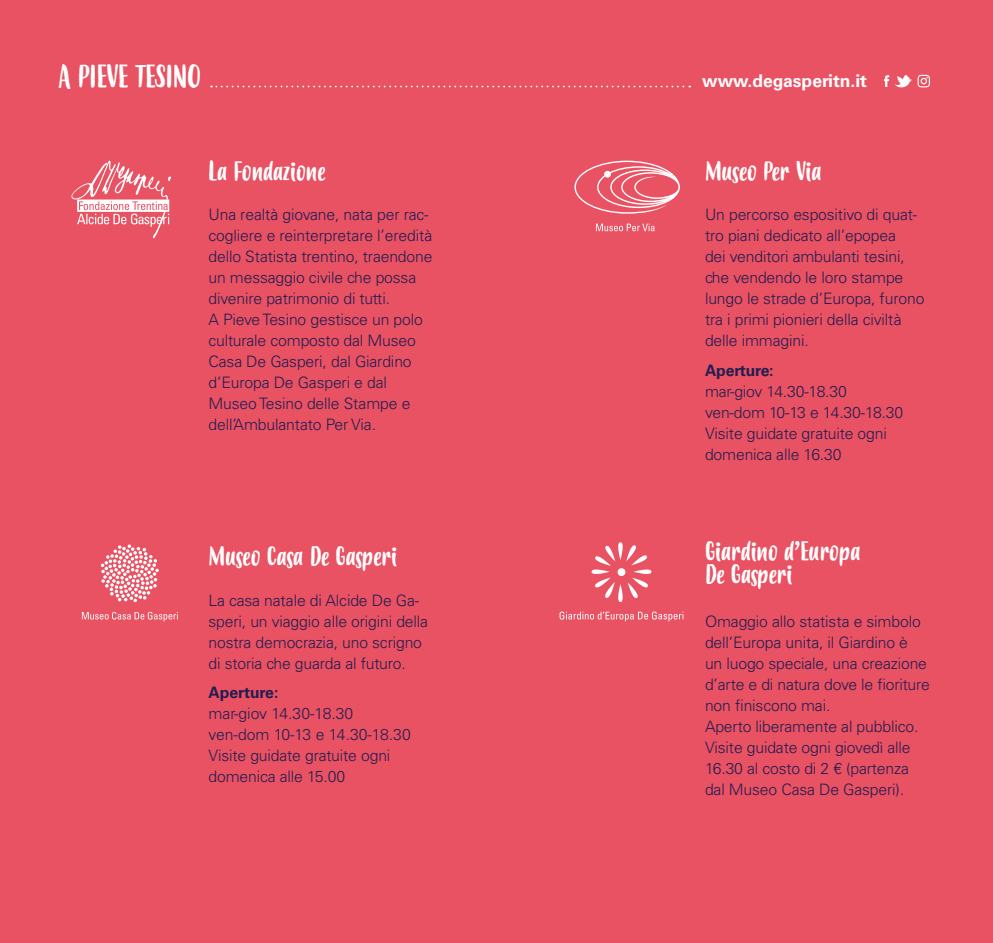
<style>
.page{position:relative;width:993px;height:943px;background:#fff}
.page>*{position:absolute;margin:0;border:0;box-sizing:border-box;transform-origin:0 0}
.t1{font:31.5px "Budidaya";letter-spacing:-.01em;color:#fff}
.t2{font:26.25px/22.8px "Budidaya";letter-spacing:-.01em;color:#fff}
.t3{font:700 17.5px "Univers LT Std";color:#fff}
.t4{font:300 15.75px/21px "Univers LT Std";letter-spacing:-.01em;color:#231d50}
.t5{font:700 15.75px "Univers LT Std";letter-spacing:-.01em;color:#231d50}
</style>
<div class="page">
<div style="left:0;top:0;width:992px;height:943px;background:#e95263"></div>
<svg style="left:211px;top:86px;width:479px;height:1px"></svg>
<svg style="left:101px;top:544px;width:58px;height:58px"></svg>
<svg style="left:82px;top:612px;width:96px;height:9px"></svg>
<svg style="left:559px;top:611px;width:124px;height:10px"></svg>
<svg style="left:591px;top:542px;width:60px;height:60px"></svg>
<div style="left:617px;top:568px;width:8px;height:8px;background:#fff;border-radius:50%"></div>
<svg style="left:71px;top:161px;width:100px;height:77px"></svg>
<svg style="left:574px;top:161px;width:105px;height:53px"></svg>
<div style="left:604px;top:171px;width:6px;height:7px;background:#fff;border-radius:50%"></div>
<svg style="left:596px;top:224px;width:58px;height:7px"></svg>
<svg style="left:917px;top:75px;width:12px;height:12px"></svg>
<svg style="left:883px;top:75px;width:5px;height:12px"></svg>
<svg style="left:894px;top:75px;width:17px;height:13px"></svg>
<h1 class="t1" style="left:58px;top:58px;width:145px">A PIEVE TESINO</h1>
<p class="t3" style="left:702px;top:71px;width:166px">www.degasperitn.it</p>
<h2 class="t2" style="left:208px;top:161px;width:119px">La Fondazione</h2>
<p class="t4" style="left:208px;top:204px;width:225px">Una realtà giovane, nata per rac&shy;cogliere e reinterpretare l’eredità dello Statista trentino, traendone un messaggio civile che possa divenire patrimonio di tutti.<br>A Pieve Tesino gestisce un polo culturale composto dal Museo<br>Casa De Gasperi, dal Giardino d’Europa De Gasperi e dal<br>Museo Tesino delle Stampe e dell’Ambulantato Per Via.</p>
<h2 class="t2" style="left:208px;top:546px;width:190px">Museo Casa De Gasperi</h2>
<p class="t4" style="left:208px;top:589px;width:221px">La casa natale di Alcide De Ga&shy;speri, un viaggio alle origini della nostra democrazia, uno scrigno di storia che guarda al futuro.</p>
<p class="t5" style="left:208px;top:683px;width:71px">Aperture:</p>
<p class="t4" style="left:208px;top:703px;width:204px">mar-giov 14.30-18.30 ven-dom 10-13 e 14.30-18.30<br>Visite guidate gratuite ogni domenica alle 15.00</p>
<h2 class="t2" style="left:704px;top:161px;width:118px">Museo Per Via</h2>
<p class="t4" style="left:704px;top:204px;width:221px">Un percorso espositivo di quat&shy;tro piani dedicato all’epopea<br>dei venditori ambulanti tesini, che vendendo le loro stampe lungo le strade d’Europa, furono tra i primi pionieri della civiltà delle immagini.</p>
<p class="t5" style="left:704px;top:361px;width:70px">Aperture:</p>
<p class="t4" style="left:704px;top:381px;width:200px">mar-giov 14.30-18.30 ven-dom 10-13 e 14.30-18.30<br>Visite guidate gratuite ogni domenica alle 16.30</p>
<h2 class="t2" style="left:704px;top:541px;width:157px">Giardino d’Europa<br>De Gasperi</h2>
<p class="t4" style="left:704px;top:610px;width:226px">Omaggio allo statista e simbolo dell’Europa unita, il Giardino è<br>un luogo speciale, una creazione d’arte e di natura dove le fioriture non finiscono mai.<br>Aperto liberamente al pubblico.<br>Visite guidate ogni giovedì alle<br>16.30 al costo di 2 € (partenza dal Museo Casa De Gasperi).</p>
</div>
